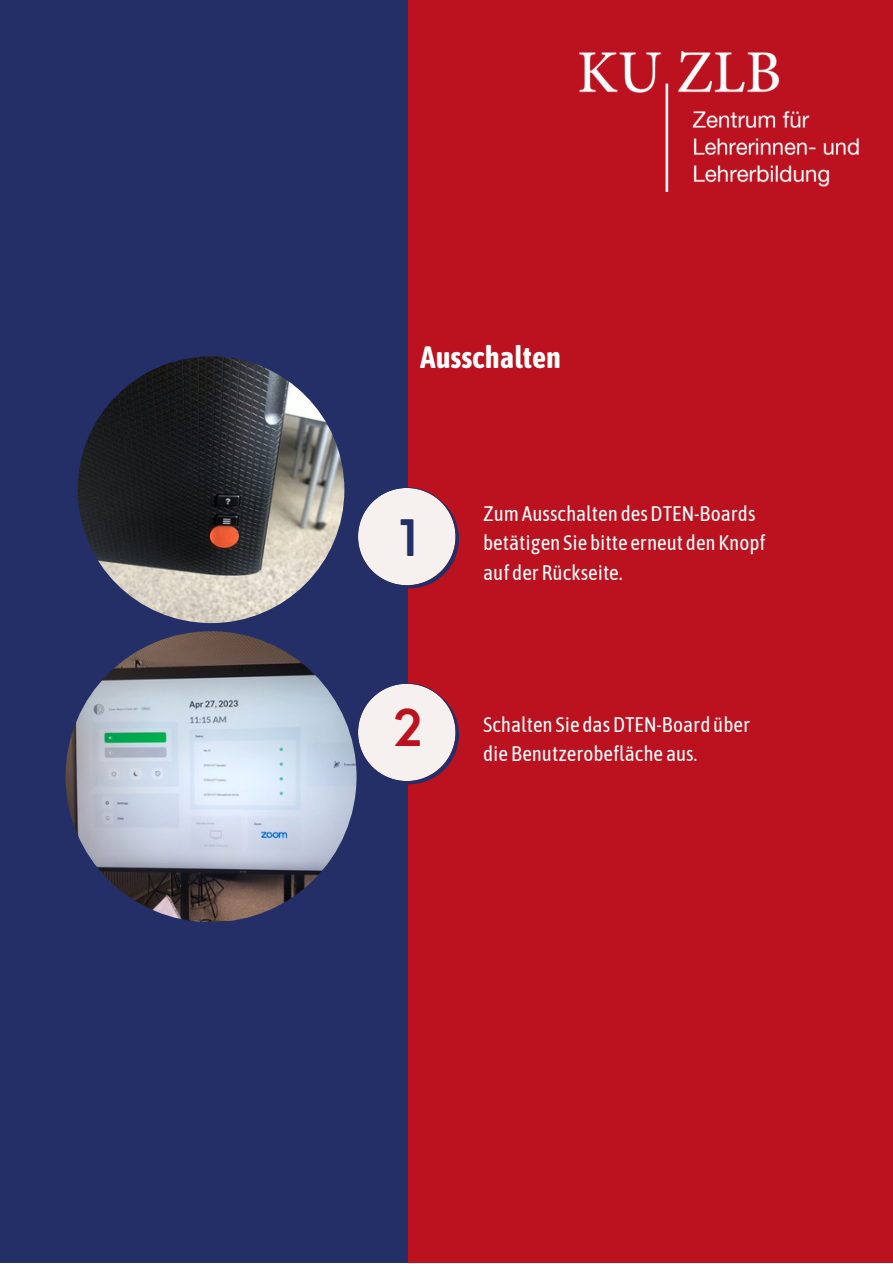
<style>
.page{position:relative;width:893px;height:1264px;background:#fff}
.page>*{position:absolute;margin:0;border:0;box-sizing:border-box;transform-origin:0 0}
.t1{font:600 49.05px "Nourd";color:#232f66}
.t2{font:600 49.05px "Nourd";color:#bc111e}
.t3{font:700 30.75px "Asap Condensed";color:#fff}
.t4{font:21px/29.2px "Asap Condensed";color:#fff}
</style>
<div class="page">
<div style="left:0;top:0;width:892px;height:1262px;background:#bc111e"></div>
<div style="left:0;top:0;width:408px;height:1262px;background:#232f66"></div>
<svg style="left:358px;top:487px;width:101px;height:101px"></svg>
<svg style="left:358px;top:683px;width:101px;height:101px"></svg>
<img style="left:78px;top:356px;width:266px;height:267px;border-radius:50%">
<img style="left:65px;top:631px;width:291px;height:291px;border-radius:50%">
<img style="left:579px;top:51px;width:280px;height:141px">
<p class="t3" style="left:420px;top:339px;width:142px">Ausschalten</p>
<p class="t1" style="left:398px;top:506px;width:20px">1</p>
<p class="t2" style="left:393px;top:696px;width:32px">2</p>
<p class="t4" style="left:483px;top:499px;width:284px">ZumAusschalten desDTEN-Boards betätigen Sie bitte erneut den Knopf auf der Rückseite.</p>
<p class="t4" style="left:483px;top:709px;width:268px">Schalten Sie dasDTEN-Board über die Benutzerobefläche aus.</p>
</div>
